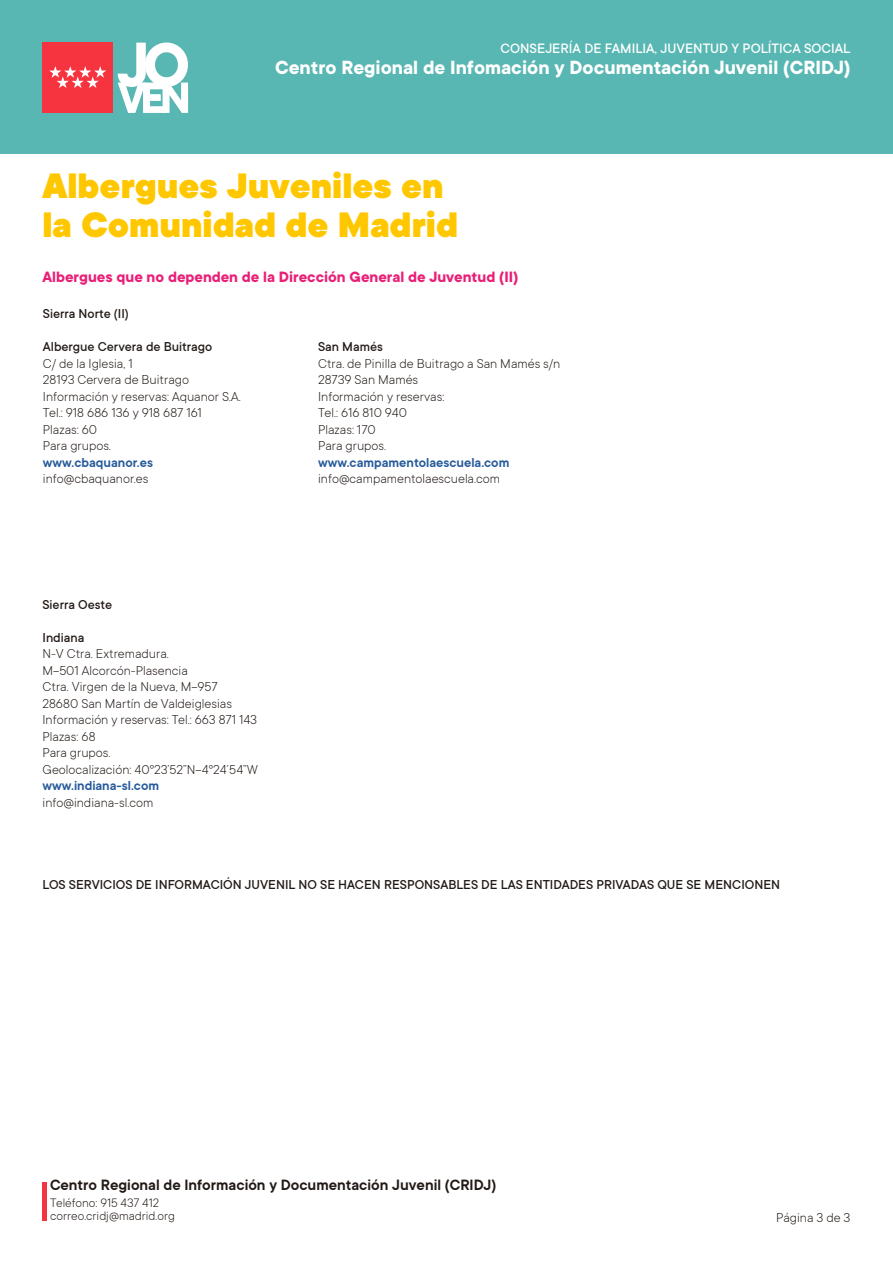
<style>
.page{position:relative;width:893px;height:1263px;background:#fff}
.page>*{position:absolute;margin:0;border:0;box-sizing:border-box;transform-origin:0 0}
.t1{font:900 39px/39px "TT Commons";color:#ffc700}
.t2{font:700 21px "TT Commons";color:#fff}
.t3{font:700 16.5px "TT Commons";color:#e91f77}
.t4{font:600 16.5px "TT Commons";color:#211915}
.t5{font:500 15px "TT Commons";color:#fff}
.t6{font:300 14.25px/16.5px "TT Commons";color:#211915}
.t7{font:500 14.25px "TT Commons";color:#211915}
.t8{font:600 14.25px "TT Commons";color:#275b9b}
.t9{font:300 13.5px/13.5px "TT Commons";color:#211915}
</style>
<div class="page">
<div style="left:0;top:0;width:893px;height:153px;background:#59b7b3"></div>
<div style="left:43px;top:43px;width:70px;height:70px;background:#f6343f"></div>
<svg style="left:49px;top:66px;width:57px;height:22px"></svg>
<svg style="left:118px;top:43px;width:70px;height:70px"></svg>
<hr style="left:43px;top:1182px;width:4px;height:38px;background:#f6343f">
<p class="t5" style="left:501px;top:40px;width:351px">CONSEJERÍA DE FAMILIA, JUVENTUD Y POLÍTICA SOCIAL</p>
<h2 class="t2" style="left:275px;top:56px;width:577px">Centro Regional de Infomación y Documentación Juvenil (CRIDJ)</h2>
<h1 class="t1" style="left:43px;top:167px;width:417px">Albergues Juveniles en la Comunidad de Madrid</h1>
<p class="t3" style="left:43px;top:268px;width:477px">Albergues que no dependen de la Dirección General de Juventud (II)</p>
<p class="t7" style="left:43px;top:306px;width:87px">Sierra Norte (II)</p>
<p class="t7" style="left:43px;top:339px;width:171px">Albergue Cervera de Buitrago</p>
<p class="t6" style="left:43px;top:355px;width:199px">C/ de la Iglesia, 1<br>28193 Cervera de Buitrago<br>Información y reservas: Aquanor S.A.<br>Tel.: 918 686 136 y 918 687 161<br>Plazas: 60<br>Para grupos.</p>
<p class="t8" style="left:43px;top:455px;width:112px">www.cbaquanor.es</p>
<p class="t6" style="left:43px;top:471px;width:107px">info@cbaquanor.es</p>
<p class="t7" style="left:318px;top:339px;width:66px">San Mamés</p>
<p class="t6" style="left:318px;top:355px;width:244px">Ctra. de Pinilla de Buitrago a San Mamés s/n<br>28739 San Mamés<br>Información y reservas:<br>Tel.: 616 810 940<br>Plazas: 170<br>Para grupos.</p>
<p class="t8" style="left:318px;top:455px;width:193px">www.campamentolaescuela.com</p>
<p class="t6" style="left:318px;top:471px;width:183px">info@campamentolaescuela.com</p>
<p class="t7" style="left:43px;top:596px;width:71px">Sierra Oeste</p>
<p class="t7" style="left:43px;top:629px;width:43px">Indiana</p>
<p class="t6" style="left:43px;top:645px;width:217px">N-V Ctra. Extremadura.<br>M-501 Alcorcón-Plasencia<br>Ctra. Virgen de la Nueva, M-957<br>28680 San Martín de Valdeiglesias<br>Información y reservas: Tel.: 663 871 143<br>Plazas: 68<br>Para grupos.<br>Geolocalización: 40º23’52”N-4º24´54”W</p>
<p class="t8" style="left:43px;top:778px;width:118px">www.indiana-sl.com</p>
<p class="t6" style="left:43px;top:794px;width:112px">info@indiana-sl.com</p>
<p class="t7" style="left:43px;top:877px;width:739px">LOS SERVICIOS DE INFORMACIÓN JUVENIL NO SE HACEN RESPONSABLES DE LAS ENTIDADES PRIVADAS QUE SE MENCIONEN</p>
<p class="t4" style="left:50px;top:1175px;width:448px">Centro Regional de Información y Documentación Juvenil (CRIDJ)</p>
<p class="t9" style="left:50px;top:1196px;width:126px">Teléfono: 915 437 412 correo.cridj@madrid.org</p>
<p class="t6" style="left:776px;top:1209px;width:76px">Página 3 de 3</p>
</div>
